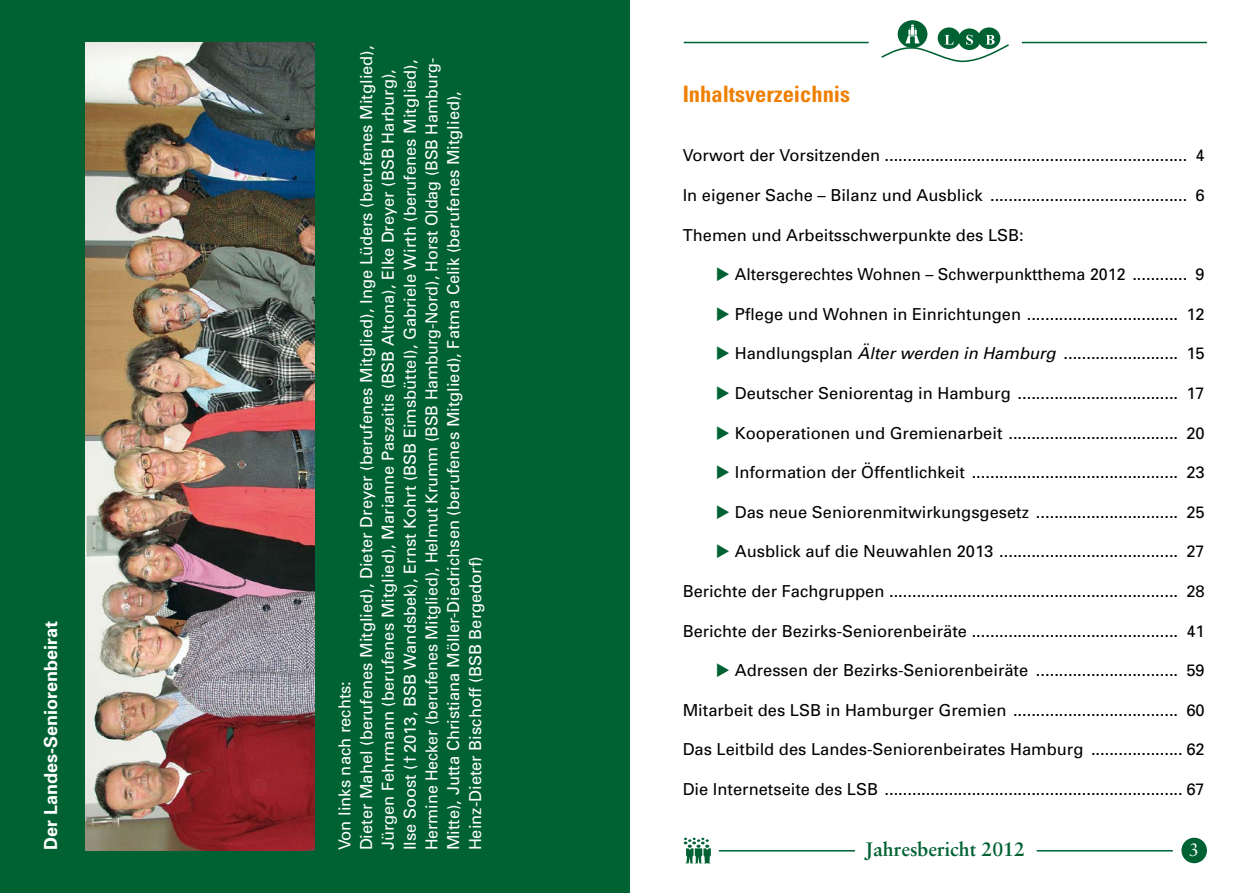
<style>
.page{position:relative;width:1259px;height:893px;background:#fff}
.page>*{position:absolute;margin:0;border:0;box-sizing:border-box;transform-origin:0 0}
.t1{font:700 condensed 22.5px "Univers";color:#ee7f00}
.t2{font:700 19.5px "Sabon";color:#006233}
.t3{font:700 18px "Univers";color:#fff}
.t4{font:18px "Sabon";color:#fff}
.t5{font:16.5px "Univers";color:#000}
.t6{font:16.5px/21.8px "Univers";color:#fff}
.s1{color:#006233}
.s2{font-style:italic}
</style>
<div class="page">
<svg style="left:897px;top:20px;width:30px;height:28px"></svg>
<svg style="left:881px;top:24px;width:128px;height:38px"></svg>
<hr style="left:684px;top:42px;width:184px;height:1px;background:#006233">
<hr style="left:1022px;top:42px;width:184px;height:1px;background:#006233">
<hr style="left:719px;top:850px;width:136px;height:1px;background:#006233">
<hr style="left:1036px;top:850px;width:136px;height:1px;background:#006233">
<div style="left:1181px;top:838px;width:26px;height:25px;background:#006233;border-radius:50%"></div>
<svg style="left:684px;top:838px;width:27px;height:25px"></svg>
<div style="left:0;top:0;width:629px;height:893px;background:#006233"></div>
<img style="left:85px;top:43px;width:230px;height:807px">
<p class="t3" style="left:39px;top:850px;width:231px;rotate:-90deg">Der Landes-Seniorenbeirat</p>
<p class="t6" style="left:333px;top:850px;width:806px;rotate:-90deg">Von links nach rechts:<br>Dieter Mahel (berufenes Mitglied), Dieter Dreyer (berufenes Mitglied), Inge Lüders (berufenes Mitglied), Jürgen Fehrmann (berufenes Mitglied), Marianne Paszeitis (BSB Altona), Elke Dreyer (BSB Harburg), Ilse Soost († 2013, BSB Wandsbek), Ernst Kohrt (BSB Eimsbüttel), Gabriele Wirth (berufenes Mitglied), Hermine Hecker (berufenes Mitglied), Helmut Krumm (BSB Hamburg-Nord), Horst Oldag (BSB Hamburg-Mitte), Jutta Christiana Möller-Diedrichsen (berufenes Mitglied), Fatma Celik (berufenes Mitglied), Heinz-Dieter Bischoff (BSB Bergedorf)</p>
<h1 class="t1" style="left:682px;top:80px;width:169px">Inhaltsverzeichnis</h1>
<p class="t5" style="left:682px;top:145px;width:523px">Vorwort der Vorsitzenden .................................................................. 4</p>
<p class="t5" style="left:682px;top:185px;width:523px">In eigener Sache – Bilanz und Ausblick ........................................... 6</p>
<p class="t5" style="left:682px;top:224px;width:343px">Themen und Arbeitsschwerpunkte des LSB:</p>
<p class="t5" style="left:715px;top:264px;width:490px"><span class="s1">◆</span> Altersgerechtes Wohnen – Schwerpunktthema 2012 ............ 9</p>
<p class="t5" style="left:715px;top:304px;width:490px"><span class="s1">◆</span> Pflege und Wohnen in Einrichtungen ................................. 12</p>
<p class="t5" style="left:715px;top:343px;width:490px"><span class="s1">◆</span> Handlungsplan <span class="s2">Älter werden in Hamburg</span> ......................... 15</p>
<p class="t5" style="left:715px;top:383px;width:490px"><span class="s1">◆</span> Deutscher Seniorentag in Hamburg ................................... 17</p>
<p class="t5" style="left:715px;top:422px;width:490px"><span class="s1">◆</span> Kooperationen und Gremienarbeit ..................................... 20</p>
<p class="t5" style="left:715px;top:462px;width:490px"><span class="s1">◆</span> Information der Öffentlichkeit ............................................. 23</p>
<p class="t5" style="left:715px;top:502px;width:490px"><span class="s1">◆</span> Das neue Seniorenmitwirkungsgesetz ............................... 25</p>
<p class="t5" style="left:715px;top:541px;width:490px"><span class="s1">◆</span> Ausblick auf die Neuwahlen 2013 ....................................... 27</p>
<p class="t5" style="left:682px;top:581px;width:523px">Berichte der Fachgruppen ............................................................... 28</p>
<p class="t5" style="left:682px;top:620px;width:523px">Berichte der Bezirks-Seniorenbeiräte ............................................. 41</p>
<p class="t5" style="left:715px;top:660px;width:490px"><span class="s1">◆</span> Adressen der Bezirks-Seniorenbeiräte ............................... 59</p>
<p class="t5" style="left:682px;top:700px;width:523px">Mitarbeit des LSB in Hamburger Gremien .................................... 60</p>
<p class="t5" style="left:682px;top:739px;width:523px">Das Leitbild des Landes-Seniorenbeirates Hamburg .................... 62</p>
<p class="t5" style="left:682px;top:779px;width:523px">Die Internetseite des LSB ................................................................. 67</p>
<p class="t2" style="left:865px;top:837px;width:161px">Jahresbericht 2012</p>
<p class="t4" style="left:1189px;top:839px;width:12px">3</p>
</div>
